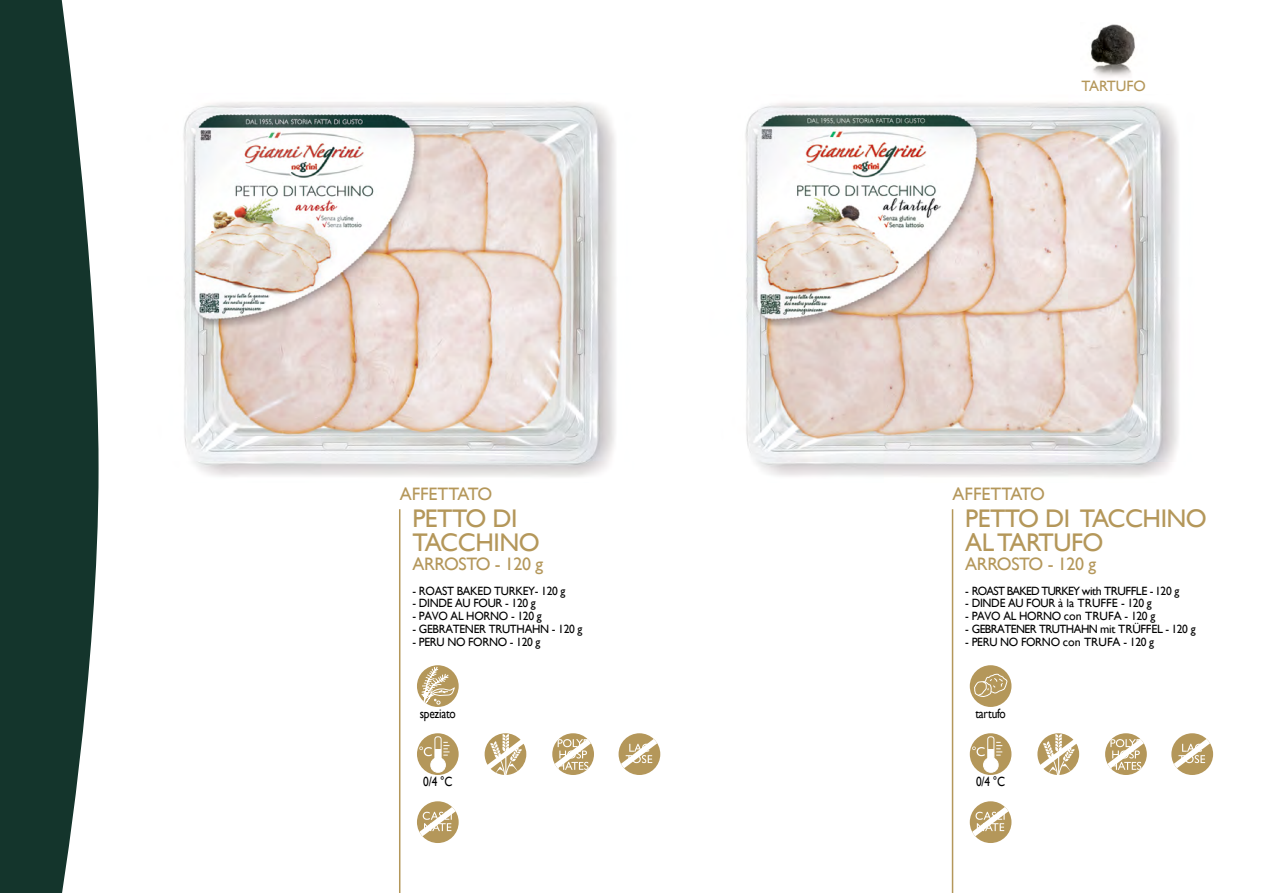
<style>
.page{position:relative;width:1263px;height:893px;background:#fff}
.page>*{position:absolute;margin:0;border:0;box-sizing:border-box;transform-origin:0 0}
.t1{font:25.5px/24px "Gill Sans";letter-spacing:-.02em;color:#b4975a}
.t2{font:18px "Gill Sans";letter-spacing:-.02em;color:#b4975a}
.t3{font:18px "Gill Sans";color:#b4975a}
.t4{font:15px "Gill Sans";color:#b4975a}
.t5{font:13.35px "Gill Sans";letter-spacing:-.02em;color:#000;scale:.85 1}
.t6{font:12px "Gill Sans";letter-spacing:-.025em;color:#000;scale:.96 1}
.t7{font:12px "Gill Sans";letter-spacing:-.045em;color:#000;scale:.96 1}
.t8{font:12px "Gill Sans";letter-spacing:-.065em;color:#000;scale:.96 1}
</style>
<div class="page">
<img style="left:745px;top:102px;width:434px;height:375px">
<hr style="left:952px;top:509px;width:1px;height:384px;background:#b4975a">
<div style="left:970px;top:665px;width:41px;height:42px;background:#b4975a;border-radius:50%"></div>
<svg style="left:974px;top:674px;width:33px;height:23px"></svg>
<div style="left:970px;top:733px;width:41px;height:42px;background:#b4975a;border-radius:50%"></div>
<svg style="left:972px;top:736px;width:30px;height:37px"></svg>
<svg style="left:1037px;top:733px;width:42px;height:42px"></svg>
<svg style="left:1105px;top:733px;width:42px;height:42px"></svg>
<svg style="left:1106px;top:735px;width:39px;height:36px"></svg>
<svg style="left:1171px;top:733px;width:42px;height:42px"></svg>
<svg style="left:1172px;top:735px;width:40px;height:36px"></svg>
<div style="left:970px;top:801px;width:41px;height:42px;background:#b4975a;border-radius:50%"></div>
<svg style="left:971px;top:803px;width:39px;height:36px"></svg>
<img style="left:183px;top:102px;width:433px;height:375px">
<hr style="left:399px;top:509px;width:1px;height:384px;background:#b4975a">
<svg style="left:417px;top:665px;width:42px;height:42px"></svg>
<svg style="left:420px;top:666px;width:35px;height:40px"></svg>
<div style="left:417px;top:733px;width:42px;height:42px;background:#b4975a;border-radius:50%"></div>
<svg style="left:419px;top:736px;width:30px;height:37px"></svg>
<svg style="left:485px;top:733px;width:41px;height:42px"></svg>
<div style="left:552px;top:733px;width:42px;height:42px;background:#b4975a;border-radius:50%"></div>
<svg style="left:553px;top:735px;width:40px;height:36px"></svg>
<div style="left:619px;top:733px;width:41px;height:42px;background:#b4975a;border-radius:50%"></div>
<svg style="left:620px;top:735px;width:39px;height:36px"></svg>
<svg style="left:417px;top:801px;width:42px;height:42px"></svg>
<svg style="left:418px;top:803px;width:39px;height:36px"></svg>
<svg style="left:0;top:0;width:99px;height:893px;fill:#14352c"></svg>
<img style="left:1090px;top:24px;width:45px;height:53px">
<p class="t4" style="left:1081px;top:77px;width:66px">TARTUFO</p>
<h2 class="t3" style="left:400px;top:484px;width:94px">AFFETTATO</h2>
<h2 class="t3" style="left:952px;top:484px;width:94px">AFFETTATO</h2>
<h1 class="t1" style="left:412px;top:506px;width:129px">PETTO DI<br>TACCHINO</h1>
<h1 class="t1" style="left:965px;top:506px;width:243px">PETTO DI TACCHINO<br>AL TARTUFO</h1>
<h2 class="t2" style="left:412px;top:553px;width:132px">ARROSTO - 120 g</h2>
<p class="t6" style="left:412px;top:583px;width:161px">- ROAST BAKED TURKEY- 120 g</p>
<p class="t6" style="left:412px;top:596px;width:130px">- DINDE AU FOUR - 120 g</p>
<p class="t6" style="left:412px;top:609px;width:136px">- PAVO AL HORNO - 120 g</p>
<p class="t6" style="left:412px;top:622px;width:179px">- GEBRATENER TRUTHAHN - 120 g</p>
<p class="t6" style="left:412px;top:634px;width:135px">- PERU NO FORNO - 120 g</p>
<h2 class="t2" style="left:965px;top:553px;width:132px">ARROSTO - 120 g</h2>
<p class="t8" style="left:965px;top:583px;width:224px">- ROAST BAKED TURKEY with TRUFFLE - 120 g</p>
<p class="t6" style="left:965px;top:596px;width:196px">- DINDE AU FOUR à la TRUFFE - 120 g</p>
<p class="t6" style="left:965px;top:609px;width:199px">- PAVO AL HORNO con TRUFA - 120 g</p>
<p class="t7" style="left:965px;top:622px;width:241px">- GEBRATENER TRUTHAHN mit TRÜFFEL - 120 g</p>
<p class="t6" style="left:965px;top:634px;width:198px">- PERU NO FORNO con TRUFA - 120 g</p>
<p class="t5" style="left:420px;top:706px;width:44px">speziato</p>
<p class="t5" style="left:975px;top:706px;width:37px">tartufo</p>
<p class="t5" style="left:423px;top:774px;width:36px">0/4 °C</p>
<p class="t5" style="left:976px;top:774px;width:36px">0/4 °C</p>
</div>
